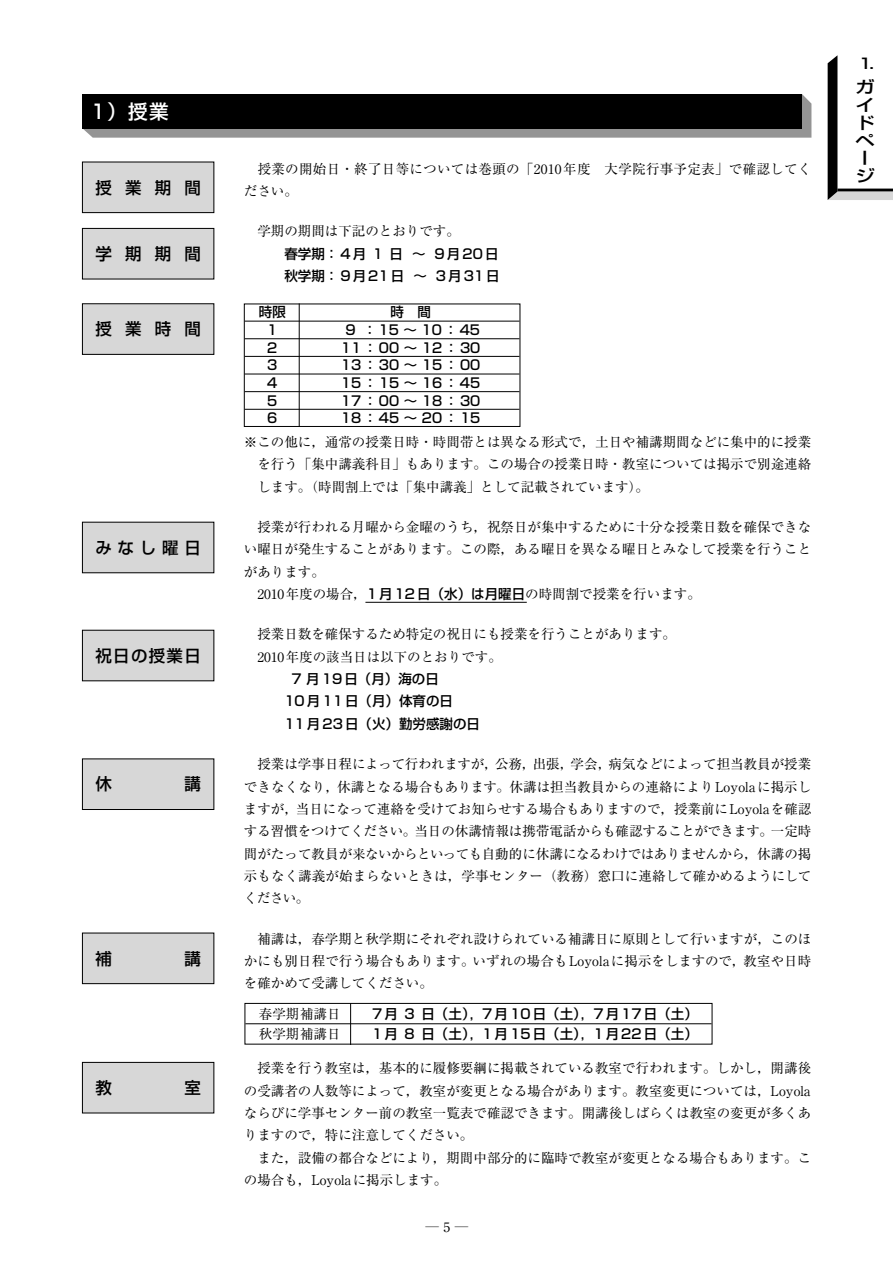
<style>
.page{position:relative;width:893px;height:1262px;background:#fff}
.page>*{position:absolute;margin:0;border:0;box-sizing:border-box;transform-origin:0 0}
.t1{font:500 19.5px "Shin Go";color:#fff}
.t2{font:500 16.5px "Shin Go";letter-spacing:.575em;color:#000}
.t3{font:500 16.35px/17.9px "Shin Go";color:#000;text-align:justify;scale:1.19 1}
.t4{font:500 14.4px "Shin Go";color:#000;scale:1.25 1}
.t5{font:13.5px/22.4px "Ryumin";color:#000;text-align:justify}
.t6{font:500 13.5px/22.4px "Shin Go";color:#000}
.t7{font:500 13.5px/22.4px "Shin Go";letter-spacing:.15em;color:#000}
.t8{font:13.5px/22.4px "Ryumin";letter-spacing:.02em;color:#000}
.s1{font-family:"Shin Go";font-weight:500}
</style>
<div class="page">
<svg style="left:827px;top:55px;width:65px;height:145px"></svg>
<hr style="left:837px;top:189px;width:55px;height:2px;background:#000">
<svg style="left:82px;top:94px;width:729px;height:44px;background:#8a8a8a"></svg>
<div style="left:82px;top:94px;width:720px;height:34px;background:#000"></div>
<div style="left:83px;top:229px;width:131px;height:50px;background:#d7d7d7"></div>
<div style="left:82px;top:228px;width:132px;height:51px;border:1px solid #000"></div>
<div style="left:83px;top:522px;width:131px;height:50px;background:#d7d7d7"></div>
<div style="left:83px;top:630px;width:131px;height:50px;background:#d7d7d7"></div>
<div style="left:82px;top:630px;width:132px;height:51px;border:1px solid #000"></div>
<div style="left:83px;top:759px;width:131px;height:50px;background:#d7d7d7"></div>
<div style="left:83px;top:162px;width:131px;height:50px;background:#d7d7d7"></div>
<div style="left:82px;top:162px;width:132px;height:51px;border:1px solid #000"></div>
<div style="left:83px;top:933px;width:131px;height:50px;background:#d7d7d7"></div>
<div style="left:83px;top:1062px;width:131px;height:50px;background:#d7d7d7"></div>
<div style="left:82px;top:1062px;width:132px;height:51px;border:1px solid #000"></div>
<div style="left:83px;top:304px;width:131px;height:50px;background:#d7d7d7"></div>
<hr style="left:244px;top:321px;width:275px;height:1px;background:#000">
<hr style="left:244px;top:338px;width:275px;height:1px;background:#000">
<hr style="left:244px;top:356px;width:275px;height:1px;background:#000">
<hr style="left:244px;top:374px;width:275px;height:1px;background:#000">
<hr style="left:244px;top:391px;width:275px;height:1px;background:#000">
<hr style="left:244px;top:409px;width:275px;height:1px;background:#000">
<div style="left:244px;top:303px;width:276px;height:124px;border:1px solid #000"></div>
<hr style="left:299px;top:303px;width:1px;height:124px;background:#000">
<hr style="left:365px;top:602px;width:161px;height:1px;background:#000">
<hr style="left:245px;top:1023px;width:466px;height:1px;background:#000">
<div style="left:244px;top:1003px;width:468px;height:41px;border:1px solid #000"></div>
<hr style="left:350px;top:1003px;width:1px;height:42px;background:#000">
<h1 class="t1" style="left:91px;top:104px;width:79px">1）授業</h1>
<p class="t2" style="left:95px;top:181px;width:107px">授業期間</p>
<p class="t2" style="left:95px;top:247px;width:107px">学期期間</p>
<p class="t2" style="left:95px;top:323px;width:107px">授業時間</p>
<p class="t2" style="left:95px;top:541px;width:107px">みなし曜日</p>
<p class="t2" style="left:95px;top:649px;width:107px">祝日の授業日</p>
<p class="t2" style="left:95px;top:778px;width:18px">休</p>
<p class="t2" style="left:184px;top:778px;width:18px">講</p>
<p class="t2" style="left:95px;top:952px;width:18px">補</p>
<p class="t2" style="left:184px;top:952px;width:18px">講</p>
<p class="t2" style="left:95px;top:1081px;width:18px">教</p>
<p class="t2" style="left:184px;top:1081px;width:18px">室</p>
<p class="t8" style="left:244px;top:159px;width:569px;text-indent:14px">授業の開始日・終了日等については巻頭の「2010年度　大学院行事予定表」で確認してください。</p>
<p class="t5" style="left:257px;top:222px;width:204px">学期の期間は下記のとおりです。</p>
<p class="t7" style="left:284px;top:244px;width:217px">春学期：4月 1 日 ～ 9月20日秋学期：9月21日 ～ 3月31日</p>
<p class="t6" style="left:259px;top:303px;width:28px">時限</p>
<p class="t6" style="left:390px;top:303px;width:42px">時　間</p>
<p class="t6" style="left:267px;top:320px;width:12px">1</p>
<p class="t6" style="left:345px;top:320px;width:136px">9 ：15 ～ 10：45</p>
<p class="t6" style="left:267px;top:338px;width:12px">2</p>
<p class="t6" style="left:341px;top:338px;width:141px">11：00 ～ 12：30</p>
<p class="t6" style="left:267px;top:355px;width:12px">3</p>
<p class="t6" style="left:341px;top:355px;width:141px">13：30 ～ 15：00</p>
<p class="t6" style="left:267px;top:373px;width:12px">4</p>
<p class="t6" style="left:341px;top:373px;width:141px">15：15 ～ 16：45</p>
<p class="t6" style="left:267px;top:391px;width:12px">5</p>
<p class="t6" style="left:341px;top:391px;width:141px">17：00 ～ 18：30</p>
<p class="t6" style="left:267px;top:408px;width:12px">6</p>
<p class="t6" style="left:341px;top:408px;width:141px">18：45 ～ 20：15</p>
<p class="t5" style="left:257px;top:432px;width:555px;text-indent:-14px">※この他に，通常の授業日時・時間帯とは異なる形式で，土日や補講期間などに集中的に授業を行う「集中講義科目」もあります。この場合の授業日時・教室については掲示で別途連絡します。（時間割上では「集中講義」として記載されています）。</p>
<p class="t5" style="left:257px;top:517px;width:555px">授業が行われる月曜から金曜のうち，祝祭日が集中するために十分な授業日数を確保できな</p>
<p class="t5" style="left:244px;top:540px;width:569px">い曜日が発生することがあります。この際，ある曜日を異なる曜日とみなして授業を行うこと</p>
<p class="t5" style="left:244px;top:562px;width:82px">があります。</p>
<p class="t5" style="left:257px;top:584px;width:445px">2010年度の場合，<span class="s1">1月12日（水）は月曜日</span>の時間割で授業を行います。</p>
<p class="t5" style="left:257px;top:625px;width:420px">授業日数を確保するため特定の祝日にも授業を行うことがあります。<br>2010年度の該当日は以下のとおりです。</p>
<p class="t6" style="left:284px;top:669px;width:197px;text-indent:7px">7 月19日（月）海の日<br>10月11日（月）体育の日<br>11月23日（火）勤労感謝の日</p>
<p class="t5" style="left:244px;top:754px;width:569px;text-indent:14px">授業は学事日程によって行われますが，公務，出張，学会，病気などによって担当教員が授業できなくなり，休講となる場合もあります。休講は担当教員からの連絡によりLoyolaに掲示しますが，当日になって連絡を受けてお知らせする場合もありますので，授業前にLoyolaを確認する習慣をつけてください。当日の休講情報は携帯電話からも確認することができます。一定時間がたって教員が来ないからといっても自動的に休講になるわけではありませんから，休講の掲示もなく講義が始まらないときは，学事センター（教務）窓口に連絡して確かめるようにしてください。</p>
<p class="t5" style="left:244px;top:929px;width:569px;text-indent:14px">補講は，春学期と秋学期にそれぞれ設けられている補講日に原則として行いますが，このほかにも別日程で行う場合もあります。いずれの場合もLoyolaに掲示をしますので，教室や日時を確かめて受講してください。</p>
<p class="t5" style="left:259px;top:1004px;width:83px">春学期補講日</p>
<p class="t7" style="left:372px;top:1003px;width:327px">7月 3 日（土），7月10日（土），7月17日（土）</p>
<p class="t5" style="left:259px;top:1024px;width:83px">秋学期補講日</p>
<p class="t7" style="left:372px;top:1024px;width:327px">1月 8 日（土），1月15日（土），1月22日（土）</p>
<p class="t5" style="left:244px;top:1058px;width:569px;text-indent:14px">授業を行う教室は，基本的に履修要綱に掲載されている教室で行われます。しかし，開講後の受講者の人数等によって，教室が変更となる場合があります。教室変更については，Loyolaならびに学事センター前の教室一覧表で確認できます。開講後しばらくは教室の変更が多くありますので，特に注意してください。</p>
<p class="t5" style="left:244px;top:1148px;width:568px;text-indent:14px">また，設備の都合などにより，期間中部分的に臨時で教室が変更となる場合もあります。この場合も，Loyolaに掲示します。</p>
<p class="t5" style="left:425px;top:1217px;width:44px">―5―</p>
<p class="t4" style="left:858px;top:58px;width:14px">1.</p>
<p class="t3" style="left:855px;top:80px;width:18px">ガイドページ</p>
</div>
